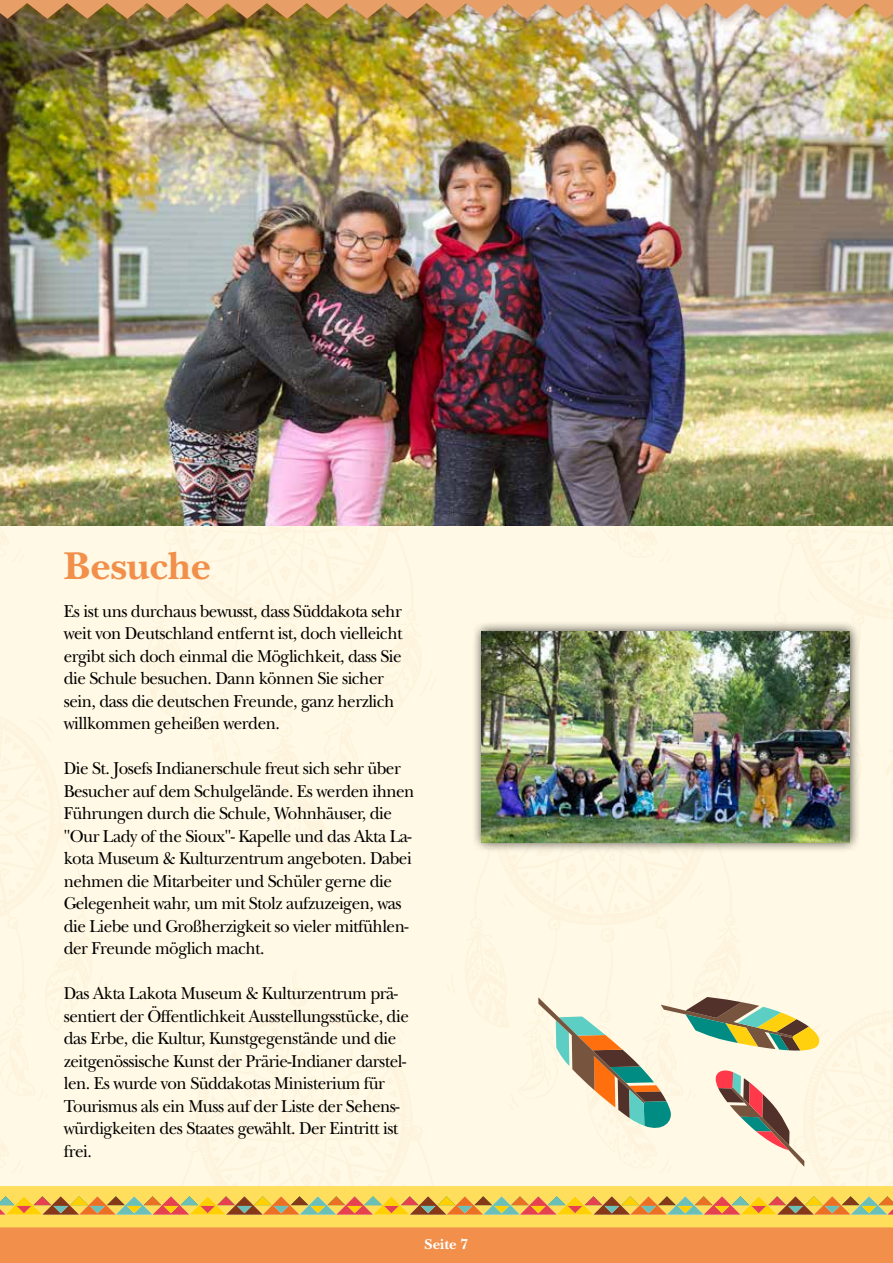
<style>
.page{position:relative;width:893px;height:1263px;background:#fff}
.page>*{position:absolute;margin:0;border:0;box-sizing:border-box;transform-origin:0 0}
.t1{font:700 40.5px "New Baskerville Std";color:#f18f4b}
.t2{font:18px/22.5px "New Baskerville Std";letter-spacing:-.03em;color:#000;scale:.95 1}
.t3{font:700 15px "New Baskerville Std";color:#fff}
</style>
<div class="page">
<div style="left:0;top:525px;width:893px;height:703px;background:#fff9e5"></div>
<img style="left:0;top:30px;width:893px;height:495px">
<svg style="left:538px;top:984px;width:283px;height:191px;background:#ded8c0"></svg>
<div style="left:471px;top:621px;width:389px;height:232px;background:#000;opacity:.75"></div>
<img style="left:482px;top:631px;width:368px;height:211px">
<div style="left:0;top:1228px;width:893px;height:35px;background:#f18f4b"></div>
<div style="left:0;top:0;width:893px;height:30px;background:#863a11;opacity:.33"></div>
<img style="left:0;top:0;width:893px;height:19px">
<svg style="left:0;top:1186px;width:893px;height:41px;background:#ecc557"></svg>
<h1 class="t1" style="left:64px;top:543px;width:149px">Besuche</h1>
<p class="t2" style="left:64px;top:600px;width:358px">Es ist uns durchaus bewusst, dass Süddakota sehr weit von Deutschland entfernt ist, doch vielleicht ergibt sich doch einmal die Möglichkeit, dass Sie die Schule besuchen. Dann können Sie sicher sein, dass die deutschen Freunde, ganz herzlich willkommen geheißen werden.</p>
<p class="t2" style="left:64px;top:757px;width:371px">Die St. Josefs Indianerschule freut sich sehr über Besucher auf dem Schulgelände. Es werden ihnen Führungen durch die Schule, Wohnhäuser, die "Our Lady of the Sioux"- Kapelle und das Akta La&shy;kota Museum &amp; Kulturzentrum angeboten. Dabei nehmen die Mitarbeiter und Schüler gerne die Gelegenheit wahr, um mit Stolz aufzuzeigen, was die Liebe und Großherzigkeit so vieler mitfühlen&shy;der Freunde möglich macht.</p>
<p class="t2" style="left:64px;top:982px;width:365px">Das Akta Lakota Museum &amp; Kulturzentrum prä&shy;sentiert der Öffentlichkeit Ausstellungsstücke, die das Erbe, die Kultur, Kunstgegenstände und die zeitgenössische Kunst der Prärie-Indianer darstel&shy;len. Es wurde von Süddakotas Ministerium für Tourismus als ein Muss auf der Liste der Sehens&shy;würdigkeiten des Staates gewählt. Der Eintritt ist frei.</p>
<p class="t3" style="left:425px;top:1235px;width:45px">Seite 7</p>
</div>
